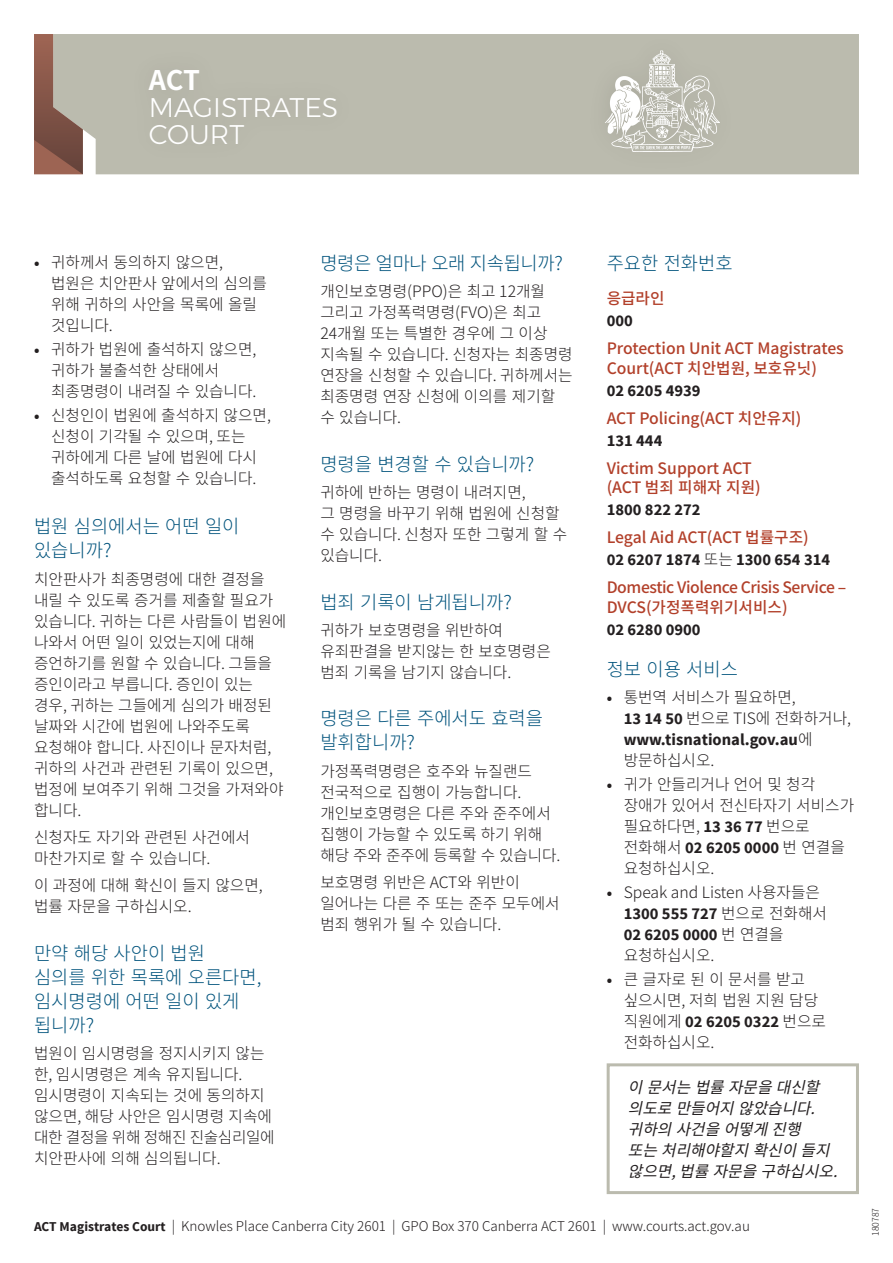
<style>
.page{position:relative;width:893px;height:1263px;background:#fff}
.page>*{position:absolute;margin:0;border:0;box-sizing:border-box;transform-origin:0 0}
.H1_1{font:300 27px/27px "Montserrat";color:#fff}
.t1{font:300 18.75px/24px "Noto Sans CJ Kkr";color:#00537c}
.t2{font:300 18.75px "Noto Sans CJ Kkr";letter-spacing:-.02em;color:#00537c}
.t3{font:700 16.5px/21px "Source Sans Pro";color:#231f20}
.text{font:300 15.75px/21px "Noto Sans CJ Kkr";color:#231f20}
.t4{font:500 15.75px/19.5px "Noto Sans CJ Kkr";color:#b2402a}
.text_disclaimer{font:italic 15.75px/21px "Noto Sans CJ Kkr";color:#231f20}
.t5{font:500 15.75px/19.5px "Noto Sans CJ Kkr";letter-spacing:-.025em;color:#b2402a}
.text-2{font:300 13.5px "Noto Sans CJ Kkr";color:#231f20}
.Info_text{font:300 9px "Noto Sans CJ Kkr";color:#231f20}
.s1{font-family:"Noto Sans CJ Kkr";font-weight:700}
.s2{font-family:"Noto Sans CJ Kkr";font-weight:300;font-size:15.75px}
.s3{font-family:"Source Sans Pro";font-weight:700}
.s4{font-family:"Source Sans Pro";font-weight:700;font-size:16.5px}
</style>
<div class="page">
<div style="left:607px;top:1063px;width:252px;height:131px;border:3px solid #bbbbae"></div>
<div style="left:83px;top:34px;width:776px;height:140px;background:#bbbbae"></div>
<div style="left:585px;top:30px;width:155px;height:145px;background:#bbbbae"></div>
<img style="left:605px;top:50px;width:115px;height:102px">
<div style="left:127px;top:46px;width:232px;height:120px;background:#babaad"></div>
<svg style="left:34px;top:34px;width:49px;height:140px;background:#987a6d"></svg>
<p class="H1_1" style="left:149px;top:66px;width:191px"><span class="s1">ACT<br></span>MAGISTRATES<br>COURT</p>
<h2 class="t1" style="left:607px;top:252px;width:127px">주요한 전화번호</h2>
<h3 class="t4" style="left:607px;top:289px;width:59px">응급라인</h3>
<p class="t3" style="left:607px;top:311px;width:28px">000</p>
<h3 class="t4" style="left:607px;top:339px;width:239px">Protection Unit ACT Magistrates<br>Court(ACT 치안법원, 보호유닛)</h3>
<p class="t3" style="left:607px;top:380px;width:95px">02 6205 4939</p>
<h3 class="t4" style="left:607px;top:409px;width:196px">ACT Policing(ACT 치안유지)</h3>
<p class="t3" style="left:607px;top:430px;width:57px">131 444</p>
<h3 class="t4" style="left:607px;top:459px;width:156px">Victim Support ACT (ACT 범죄 피해자 지원)</h3>
<p class="t3" style="left:607px;top:500px;width:95px">1800 822 272</p>
<h3 class="t4" style="left:607px;top:528px;width:204px">Legal Aid ACT(ACT 법률구조)</h3>
<p class="t3" style="left:607px;top:550px;width:225px">02 6207 1874 <span class="s2">또는</span> 1300 654 314</p>
<h3 class="t5" style="left:607px;top:578px;width:241px">Domestic Violence Crisis Service –<br>DVCS(가정폭력위기서비스)</h3>
<p class="t3" style="left:607px;top:619px;width:95px">02 6280 0900</p>
<h2 class="t1" style="left:607px;top:657px;width:133px">정보 이용 서비스</h2>
<p class="text" style="left:624px;top:687px;width:229px;text-indent:-17px"><span class="s3">•</span> 통번역 서비스가 필요하면,<br><span class="s4">13 14 50</span> 번으로 TIS에 전화하거나,</p>
<p class="t3" style="left:624px;top:729px;width:190px">www.tisnational.gov.au<span class="s2">에</span></p>
<p class="text" style="left:624px;top:750px;width:92px">방문하십시오.</p>
<p class="text" style="left:624px;top:774px;width:232px;text-indent:-17px"><span class="s3">•</span> 귀가 안들리거나 언어 및 청각 장애가 있어서 전신타자기 서비스가 필요하다면, <span class="s4">13 36 77</span> 번으로</p>
<p class="t3" style="left:624px;top:837px;width:223px"><span class="s2">전화해서</span> 02 6205 0000 <span class="s2">번 연결을</span></p>
<p class="text" style="left:624px;top:858px;width:92px">요청하십시오.</p>
<p class="text" style="left:607px;top:882px;width:215px"><span class="s3">•</span> Speak and Listen 사용자들은</p>
<p class="t3" style="left:624px;top:903px;width:205px">1300 555 727 <span class="s2">번으로 전화해서<br></span>02 6205 0000 <span class="s2">번 연결을</span></p>
<p class="text" style="left:624px;top:945px;width:92px">요청하십시오.</p>
<p class="text" style="left:624px;top:969px;width:196px;text-indent:-17px"><span class="s3">•</span> 큰 글자로 된 이 문서를 받고 싶으시면, 저희 법원 지원 담당</p>
<p class="t3" style="left:624px;top:1011px;width:204px"><span class="s2">직원에게</span> 02 6205 0322 <span class="s2">번으로</span></p>
<p class="text" style="left:624px;top:1032px;width:92px">전화하십시오.</p>
<p class="text_disclaimer" style="left:628px;top:1077px;width:221px">이문서는법률자문을대신할 의도로만들어지않았습니다. 귀하의사건을어떻게진행 또는처리해야할지확신이들지 않으면, 법률자문을구하십시오.</p>
<p class="text-2" style="left:34px;top:1218px;width:717px"><span class="s3">ACT Magistrates Court</span> | Knowles Place Canberra City 2601 | GPO Box 370 Canberra ACT 2601 | www.courts.act.gov.au</p>
<h2 class="t2" style="left:320px;top:253px;width:244px">명령은 얼마나 오래 지속됩니까?</h2>
<p class="text" style="left:320px;top:281px;width:254px">개인보호명령(PPO)은 최고 12개월 그리고 가정폭력명령(FVO)은 최고<br>24개월 또는 특별한 경우에 그 이상 지속될 수 있습니다. 신청자는 최종명령 연장을 신청할 수 있습니다. 귀하께서는 최종명령 연장 신청에 이의를 제기할 수 있습니다.</p>
<h2 class="t1" style="left:320px;top:452px;width:215px">명령을 변경할 수 있습니까?</h2>
<p class="text" style="left:320px;top:482px;width:248px">귀하에 반하는 명령이 내려지면,<br>그 명령을 바꾸기 위해 법원에 신청할 수 있습니다. 신청자 또한 그렇게 할 수 있습니다.</p>
<h2 class="t1" style="left:320px;top:590px;width:193px">법죄 기록이 남게됩니까?</h2>
<p class="text" style="left:320px;top:620px;width:232px">귀하가 보호명령을 위반하여 유죄판결을 받지않는 한 보호명령은 범죄 기록을 남기지 않습니다.</p>
<h2 class="t1" style="left:320px;top:707px;width:224px">명령은 다른 주에서도 효력을 발휘합니까?</h2>
<p class="text" style="left:320px;top:761px;width:242px">가정폭력명령은 호주와 뉴질랜드 전국적으로 집행이 가능합니다. 개인보호명령은 다른 주와 준주에서 집행이 가능할 수 있도록 하기 위해 해당 주와 준주에 등록할 수 있습니다.</p>
<p class="text" style="left:320px;top:872px;width:241px">보호명령 위반은 ACT와 위반이 일어나는 다른 주 또는 준주 모두에서 범죄 행위가 될 수 있습니다.</p>
<p class="text" style="left:51px;top:252px;width:218px;text-indent:-17px"><span class="s3">•</span> 귀하께서 동의하지 않으면, 법원은 치안판사 앞에서의 심의를 위해 귀하의 사안을 목록에 올릴 것입니다.</p>
<p class="text" style="left:51px;top:339px;width:207px;text-indent:-17px"><span class="s3">•</span> 귀하가 법원에 출석하지 않으면, 귀하가 불출석한 상태에서 최종명령이 내려질 수 있습니다.</p>
<p class="text" style="left:34px;top:405px;width:239px;text-align:center"><span class="s3">•</span> 신청인이 법원에 출석하지 않으면, 신청이 기각될 수 있으며, 또는 귀하에게 다른 날에 법원에 다시 출석하도록 요청할 수 있습니다.</p>
<h2 class="t1" style="left:34px;top:515px;width:207px">법원 심의에서는 어떤 일이 있습니까?</h2>
<p class="text" style="left:34px;top:569px;width:254px">치안판사가 최종명령에 대한 결정을 내릴 수 있도록 증거를 제출할 필요가 있습니다. 귀하는 다른 사람들이 법원에 나와서 어떤 일이 있었는지에 대해 증언하기를 원할 수 있습니다. 그들을 증인이라고 부릅니다. 증인이 있는 경우, 귀하는 그들에게 심의가 배정된 날짜와 시간에 법원에 나와주도록 요청해야 합니다. 사진이나 문자처럼, 귀하의 사건과 관련된 기록이 있으면, 법정에 보여주기 위해 그것을 가져와야 합니다.</p>
<p class="text" style="left:34px;top:827px;width:218px">신청자도 자기와 관련된 사건에서 마찬가지로 할 수 있습니다.</p>
<p class="text" style="left:34px;top:875px;width:230px">이 과정에 대해 확신이 들지 않으면, 법률 자문을 구하십시오.</p>
<h2 class="t1" style="left:34px;top:941px;width:229px">만약 해당 사안이 법원 심의를 위한 목록에 오른다면, 임시명령에 어떤 일이 있게 됩니까?</h2>
<p class="text" style="left:34px;top:1043px;width:242px">법원이 임시명령을 정지시키지 않는 한, 임시명령은 계속 유지됩니다. 임시명령이 지속되는 것에 동의하지 않으면, 해당 사안은 임시명령 지속에 대한 결정을 위해 정해진 진술심리일에 치안판사에 의해 심의됩니다.</p>
<p class="Info_text" style="left:870px;top:1236px;width:30px;rotate:-90deg">180787</p>
</div>
